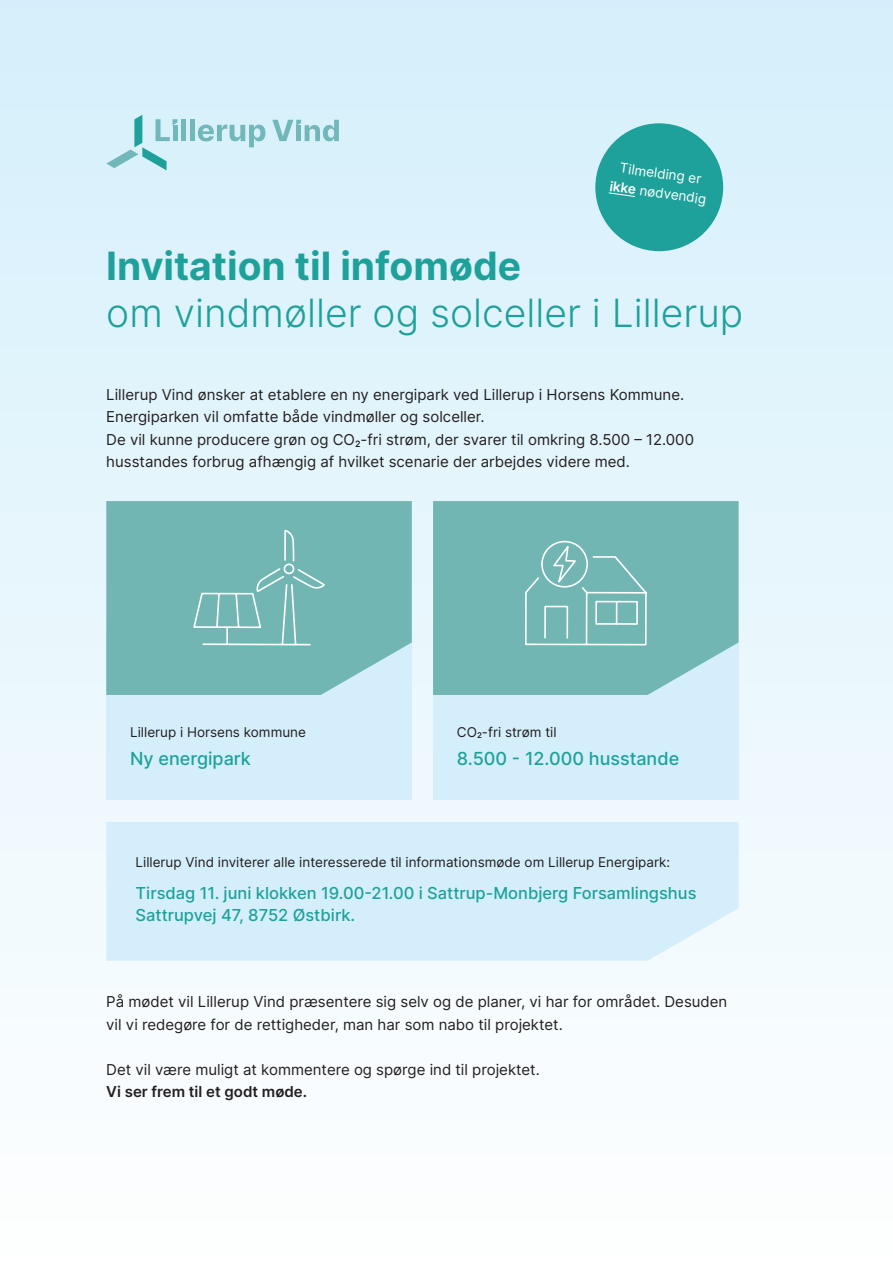
<style>
.page{position:relative;width:893px;height:1263px;background:#fff}
.page>*{position:absolute;margin:0;border:0;box-sizing:border-box;transform-origin:0 0}
.t1{font:300 39px/46.8px "Inter";color:#1ea19a}
.t2{font:500 18px "Inter";color:#1ea19a}
.t3{font:500 16.5px "Inter";color:#1ea19a}
.t4{font:15px/22.5px "Inter";color:#231f20}
.t5{font:600 15px "Inter";color:#231f20}
.t6{font:13.5px "Inter";color:#231f20}
.t7{font:13.5px "Inter";color:#fff}
.s1{font-weight:600}
.s2{font-weight:700}
</style>
<div class="page">
<div style="left:0;top:0;width:893px;height:1263px;background:linear-gradient(to bottom,#d4effb,#fefefe)"></div>
<div style="left:181px;top:119px;width:5px;height:22px;background:#72b7ba"></div>
<div style="left:190px;top:119px;width:5px;height:22px;background:#72b7ba"></div>
<svg style="left:198px;top:124px;width:67px;height:23px;background:#acd7de"></svg>
<svg style="left:272px;top:120px;width:67px;height:21px"></svg>
<div style="left:296px;top:126px;width:5px;height:15px;background:#72b7ba"></div>
<svg style="left:106px;top:115px;width:71px;height:55px;background:#b7e1e8"></svg>
<div style="left:106px;top:631px;width:306px;height:169px;background:#d4effb"></div>
<svg style="left:106px;top:501px;width:306px;height:194px;background:#76b9b7"></svg>
<svg style="left:192px;top:529px;width:134px;height:117px;background:#7bbbb8"></svg>
<div style="left:433px;top:631px;width:306px;height:169px;background:#d4effb"></div>
<div style="left:433px;top:501px;width:306px;height:194px;background:#71b6b3"></div>
<div style="left:106px;top:822px;width:633px;height:139px;background:#d4effb"></div>
<svg style="left:524px;top:540px;width:124px;height:106px;background:#80bdbb"></svg>
<div style="left:595px;top:123px;width:128px;height:128px;background:#1ea19a;border-radius:50%"></div>
<svg style="left:608px;top:192px;width:27px;height:5px"></svg>
<p class="t7" style="left:621px;top:158px;width:84px;rotate:8deg">Tilmelding er</p>
<p class="t7" style="left:611px;top:176px;width:99px;rotate:8deg"><span class="s1">ikke</span> nødvendig</p>
<p class="t1" style="left:106px;top:242px;width:639px"><span class="s2">Invitation til infomøde<br></span>om vindmøller og solceller i Lillerup</p>
<p class="t4" style="left:106px;top:383px;width:579px">Lillerup Vind ønsker at etablere en ny energipark ved Lillerup i Horsens Kommune.<br>Energiparken vil omfatte både vindmøller og solceller.</p>
<p class="t4" style="left:106px;top:428px;width:589px">De vil kunne producere grøn og CO<sub>2</sub>-fri strøm, der svarer til omkring 8.500 – 12.000 husstandes forbrug afhængig af hvilket scenarie der arbejdes videre med.</p>
<p class="t6" style="left:130px;top:722px;width:177px">Lillerup i Horsens kommune</p>
<p class="t2" style="left:130px;top:745px;width:122px">Ny energipark</p>
<p class="t6" style="left:457px;top:722px;width:101px">CO<sub>2</sub>-fri strøm til</p>
<p class="t2" style="left:457px;top:745px;width:224px">8.500 - 12.000 husstande</p>
<p class="t6" style="left:136px;top:853px;width:536px">Lillerup Vind inviterer alle interesserede til informationsmøde om Lillerup Energipark:</p>
<p class="t3" style="left:136px;top:881px;width:562px">Tirsdag 11. juni klokken 19.00-21.00 i Sattrup-Monbjerg Forsamlingshus</p>
<p class="t3" style="left:136px;top:903px;width:221px">Sattrupvej 47, 8752 Østbirk.</p>
<p class="t4" style="left:106px;top:990px;width:623px">På mødet vil Lillerup Vind præsentere sig selv og de planer, vi har for området. Desuden vil vi redegøre for de rettigheder, man har som nabo til projektet.</p>
<p class="t4" style="left:106px;top:1058px;width:435px">Det vil være muligt at kommentere og spørge ind til projektet.</p>
<p class="t5" style="left:106px;top:1081px;width:202px">Vi ser frem til et godt møde.</p>
</div>
